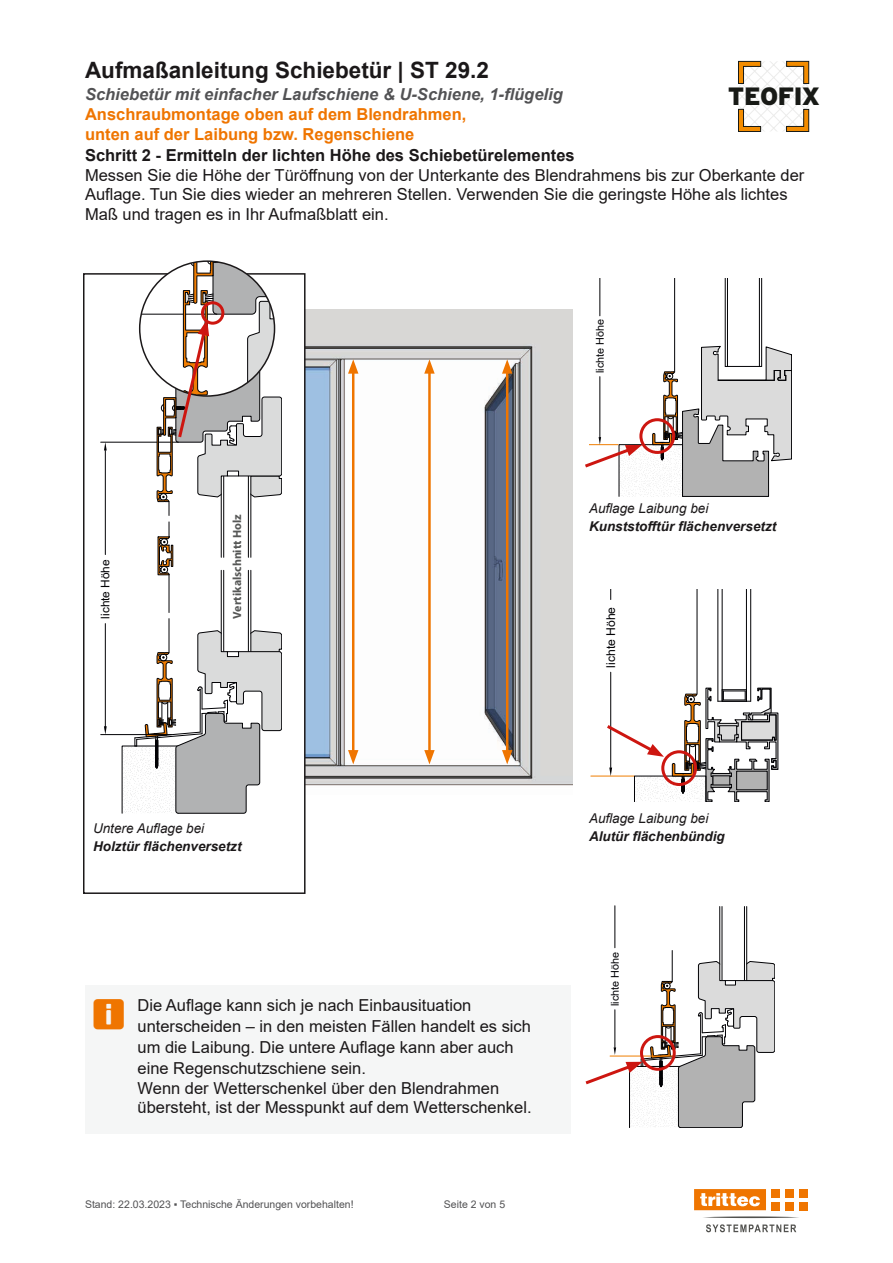
<style>
.page{position:relative;width:893px;height:1263px;background:#fff}
.page>*{position:absolute;margin:0;border:0;box-sizing:border-box;transform-origin:0 0}
.t1{font:900 25.05px "Interstate";letter-spacing:-.02em;color:#181a16}
.t2{font:700 22.5px "Arial";color:#1b1819}
.t3{font:16.5px/20.5px "Arial";color:#1b1819}
.t4{font:700 16.5px/19.8px "Arial";color:#ef7500}
.t5{font:italic 700 16.5px "Arial";color:#525254}
.t6{font:700 16.5px "Arial";color:#1b1819}
.t7{font:italic 700 13.5px "Arial";color:#1b1819}
.t8{font:italic 13.5px "Arial";color:#1b1819}
.t9{font:12.15px "Arial";color:#020205}
.t10{font:700 11.85px "Myriad Pro";color:#565756}
.t11{font:11.85px "Arial";color:#020205}
.t12{font:10.8px "Arial";color:#020205}
.t13{font:10.5px "Arial";color:#525254}
</style>
<div class="page">
<div style="left:85px;top:985px;width:723px;height:149px;background:#f5f6f6"></div>
<div style="left:572px;top:890px;width:236px;height:254px;background:#fff"></div>
<hr style="left:672px;top:950px;width:1px;height:32px;background:#020205">
<hr style="left:746px;top:906px;width:1px;height:58px;background:#020205">
<hr style="left:744px;top:906px;width:1px;height:74px;background:#020205">
<hr style="left:722px;top:906px;width:1px;height:74px;background:#020205">
<hr style="left:719px;top:906px;width:1px;height:58px;background:#020205">
<hr style="left:615px;top:906px;width:1px;height:42px;background:#020205">
<svg style="left:585px;top:961px;width:190px;height:167px"></svg>
<img style="left:306px;top:309px;width:267px;height:477px">
<hr style="left:352px;top:369px;width:2px;height:386px;background:#ef7500">
<svg style="left:348px;top:750px;width:10px;height:14px"></svg>
<svg style="left:348px;top:359px;width:10px;height:15px"></svg>
<hr style="left:428px;top:369px;width:3px;height:386px;background:#ef7500">
<svg style="left:424px;top:750px;width:11px;height:14px"></svg>
<svg style="left:424px;top:359px;width:11px;height:15px"></svg>
<hr style="left:506px;top:369px;width:2px;height:386px;background:#ef7500">
<svg style="left:502px;top:750px;width:10px;height:14px"></svg>
<svg style="left:502px;top:359px;width:10px;height:15px"></svg>
<hr style="left:674px;top:279px;width:1px;height:93px;background:#020205">
<hr style="left:600px;top:279px;width:1px;height:37px;background:#020205">
<hr style="left:600px;top:377px;width:1px;height:60px;background:#020205">
<hr style="left:725px;top:279px;width:1px;height:87px;background:#020205">
<hr style="left:727px;top:279px;width:1px;height:87px;background:#020205">
<hr style="left:759px;top:279px;width:1px;height:87px;background:#020205">
<hr style="left:761px;top:279px;width:1px;height:87px;background:#020205">
<svg style="left:652px;top:346px;width:140px;height:150px"></svg>
<div style="left:639px;top:418px;width:36px;height:36px;border:3px solid #cd1610;border-radius:50%"></div>
<svg style="left:585px;top:437px;width:57px;height:33px"></svg>
<hr style="left:591px;top:776px;width:43px;height:1px;background:#ef7e02">
<hr style="left:750px;top:589px;width:1px;height:112px;background:#020205">
<hr style="left:722px;top:589px;width:1px;height:112px;background:#020205">
<hr style="left:746px;top:589px;width:1px;height:112px;background:#020205">
<hr style="left:718px;top:589px;width:1px;height:112px;background:#020205">
<svg style="left:634px;top:776px;width:38px;height:26px"></svg>
<hr style="left:697px;top:589px;width:1px;height:105px;background:#020205">
<svg style="left:609px;top:767px;width:3px;height:9px"></svg>
<hr style="left:610px;top:672px;width:1px;height:95px;background:#020205">
<svg style="left:672px;top:688px;width:106px;height:114px"></svg>
<div style="left:661px;top:750px;width:36px;height:36px;border:3px solid #cd1610;border-radius:50%"></div>
<svg style="left:607px;top:722px;width:57px;height:35px"></svg>
<div style="left:122px;top:746px;width:56px;height:67px;background:linear-gradient(to bottom,#fbfbfb,#fdfdfd)"></div>
<hr style="left:105px;top:450px;width:1px;height:104px;background:#020205">
<svg style="left:104px;top:443px;width:3px;height:7px"></svg>
<hr style="left:169px;top:574px;width:1px;height:38px;background:#020205">
<hr style="left:169px;top:619px;width:1px;height:34px;background:#020205">
<hr style="left:221px;top:494px;width:1px;height:63px;background:#020205">
<hr style="left:251px;top:494px;width:1px;height:63px;background:#020205">
<hr style="left:223px;top:476px;width:1px;height:81px;background:#020205">
<hr style="left:248px;top:476px;width:1px;height:81px;background:#020205">
<hr style="left:251px;top:570px;width:1px;height:64px;background:#020205">
<hr style="left:248px;top:570px;width:1px;height:82px;background:#020205">
<hr style="left:223px;top:570px;width:1px;height:82px;background:#020205">
<hr style="left:221px;top:570px;width:1px;height:64px;background:#020205">
<hr style="left:101px;top:442px;width:77px;height:1px;background:#020205">
<hr style="left:105px;top:624px;width:1px;height:106px;background:#020205">
<svg style="left:104px;top:726px;width:3px;height:8px"></svg>
<svg style="left:135px;top:630px;width:147px;height:183px"></svg>
<svg style="left:158px;top:522px;width:15px;height:55px"></svg>
<hr style="left:101px;top:734px;width:70px;height:1px;background:#020205">
<div style="left:83px;top:273px;width:223px;height:621px;border:2px solid #1b1819"></div>
<hr style="left:140px;top:314px;width:77px;height:1px;background:#020205">
<svg style="left:157px;top:261px;width:125px;height:254px"></svg>
<div style="left:201px;top:301px;width:23px;height:24px;border:3px solid #cd1610;border-radius:50%"></div>
<svg style="left:738px;top:61px;width:71px;height:71px"></svg>
<div style="left:772px;top:1189px;width:8px;height:8px;background:#ef7500"></div>
<div style="left:772px;top:1202px;width:8px;height:8px;background:#ef7500"></div>
<svg style="left:694px;top:1189px;width:72px;height:21px"></svg>
<div style="left:786px;top:1189px;width:8px;height:8px;background:#ef7500"></div>
<div style="left:786px;top:1202px;width:8px;height:8px;background:#ef7500"></div>
<div style="left:800px;top:1189px;width:8px;height:8px;background:#ef7500"></div>
<div style="left:800px;top:1202px;width:8px;height:8px;background:#ef7500"></div>
<svg style="left:703px;top:1216px;width:96px;height:2px"></svg>
<svg style="left:706px;top:1224px;width:90px;height:8px"></svg>
<h2 class="t2" style="left:85px;top:54px;width:405px">Aufmaßanleitung Schiebetür | ST 29.2</h2>
<p class="t5" style="left:85px;top:84px;width:479px">Schiebetür mit einfacher Laufschiene &amp; U-Schiene, 1-flügelig</p>
<p class="t4" style="left:85px;top:105px;width:383px">Anschraubmontage oben auf dem Blendrahmen, unten auf der Laibung bzw. Regenschiene</p>
<p class="t6" style="left:85px;top:143px;width:491px">Schritt 2 - Ermitteln der lichten Höhe des Schiebetürelementes</p>
<p class="t3" style="left:85px;top:165px;width:721px;line-height:19.8px">Messen Sie die Höhe der Türöffnung von der Unterkante des Blendrahmens bis zur Oberkante der<br>Auflage. Tun Sie dies wieder an mehreren Stellen. Verwenden Sie die geringste Höhe als lichtes<br>Maß und tragen es in Ihr Aufmaßblatt ein.</p>
<h1 class="t1" style="left:728px;top:82px;width:94px">TEOFIX</h1>
<p class="t11" style="left:97px;top:619px;width:61px;rotate:-90deg">lichte Höhe</p>
<p class="t10" style="left:229px;top:619px;width:106px;rotate:-90deg">Vertikalschnitt Holz</p>
<p class="t12" style="left:592px;top:373px;width:56px;rotate:-90deg">lichte Höhe</p>
<p class="t8" style="left:589px;top:499px;width:121px">Auflage Laibung bei</p>
<p class="t7" style="left:589px;top:517px;width:189px">Kunststofftür flächenversetzt</p>
<p class="t9" style="left:602px;top:667px;width:62px;rotate:-90deg">lichte Höhe</p>
<p class="t8" style="left:93px;top:819px;width:113px">Untere Auflage bei</p>
<p class="t7" style="left:93px;top:837px;width:150px">Holztür flächenversetzt</p>
<p class="t3" style="left:138px;top:994px;width:396px">Die Auflage kann sich je nach Einbausituation unterscheiden – in den meisten Fällen handelt es sich um die Laibung. Die untere Auflage kann aber auch eine Regenschutzschiene sein.<br>Wenn der Wetterschenkel über den Blendrahmen übersteht, ist der Messpunkt auf dem Wetterschenkel.</p>
<p class="t13" style="left:85px;top:1197px;width:270px">Stand: 22.03.2023 ▪ Technische Änderungen vorbehalten!</p>
<p class="t13" style="left:444px;top:1197px;width:63px">Seite 2 von 5</p>
<p class="t8" style="left:589px;top:810px;width:121px">Auflage Laibung bei</p>
<p class="t7" style="left:589px;top:828px;width:137px">Alutür flächenbündig</p>
<p class="t12" style="left:607px;top:1006px;width:56px;rotate:-90deg">lichte Höhe</p>
</div>
